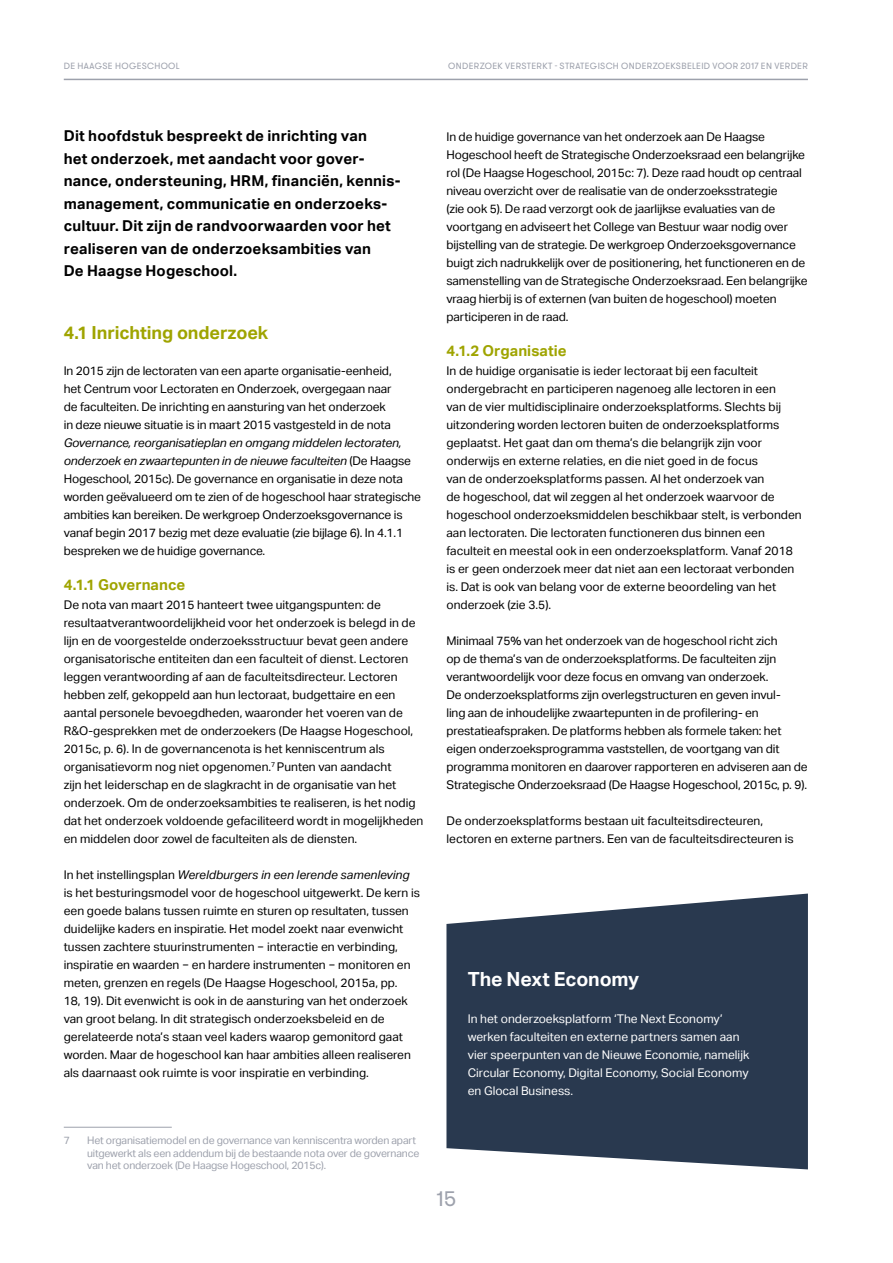
<style>
.page{position:relative;width:893px;height:1263px;background:#fff}
.page>*{position:absolute;margin:0;border:0;box-sizing:border-box;transform-origin:0 0}
.t1{font:21px "GT Walsheim Pro";color:#9da1ac}
.t2{font:700 19.5px "Aktiv Grotesk";letter-spacing:-.01em;color:#fff}
.t3{font:700 18px "Aktiv Grotesk";letter-spacing:-.005em;color:#9fa400}
.t4{font:700 15px/22.5px "Aktiv Grotesk";letter-spacing:.015em;color:#000}
.t5{font:700 15px "Aktiv Grotesk";letter-spacing:.005em;color:#9fa400}
.t6{font:12px/18px "Aktiv Grotesk";color:#000}
.t7{font:12px/18px "Aktiv Grotesk";color:#fff}
.t8{font:10.5px/12.6px "Aktiv Grotesk";letter-spacing:-.015em;color:#9da1ac}
.t9{font:9px "GT Walsheim Pro";letter-spacing:.035em;color:#9da1ac}
.s1{font-style:italic}
</style>
<div class="page">
<hr style="left:64px;top:79px;width:744px;height:1px;background:#9da1ac">
<hr style="left:64px;top:1127px;width:108px;height:1px;background:#9da1ac">
<svg style="left:446px;top:893px;width:362px;height:276px;background:#3d4c5f"></svg>
<p class="t9" style="left:64px;top:60px;width:117px">DE HAAGSE HOGESCHOOL</p>
<p class="t9" style="left:448px;top:60px;width:361px">ONDERZOEK VERSTERKT - STRATEGISCH ONDERZOEKSBELEID VOOR 2017 EN VERDER</p>
<p class="t4" style="left:64px;top:125px;width:338px">Dit hoofdstuk bespreekt de inrichting van<br>het onderzoek, met aandacht voor gover&shy;nance, ondersteuning, HRM, financiën, kennis&shy;management, communicatie en onderzoeks&shy;cultuur. Dit zijn de randvoorwaarden voor het realiseren van de onderzoeksambities van<br>De Haagse Hogeschool.</p>
<h3 class="t3" style="left:64px;top:322px;width:206px">4.1 Inrichting onderzoek</h3>
<p class="t6" style="left:64px;top:362px;width:329px">In 2015 zijn de lectoraten van een aparte organisatie-eenheid, het Centrum voor Lectoraten en Onderzoek, overgegaan naar de faculteiten. De inrichting en aansturing van het onderzoek in deze nieuwe situatie is in maart 2015 vastgesteld in de nota</p>
<p class="t6" style="left:64px;top:434px;width:359px"><span class="s1">Governance, reorganisatieplan en omgang middelen lectoraten, onderzoek en zwaartepunten in de nieuwe faculteiten</span> (De Haagse Hogeschool, 2015c). De governance en organisatie in deze nota worden geëvalueerd om te zien of de hogeschool haar strategische ambities kan bereiken. De werkgroep Onderzoeksgovernance is vanaf begin 2017 bezig met deze evaluatie (zie bijlage 6). In 4.1.1 bespreken we de huidige governance.</p>
<p class="t5" style="left:64px;top:576px;width:123px">4.1.1 Governance</p>
<p class="t6" style="left:64px;top:596px;width:361px">De nota van maart 2015 hanteert twee uitgangspunten: de resultaatverantwoordelijkheid voor het onderzoek is belegd in de lijn en de voorgestelde onderzoeksstructuur bevat geen andere organisatorische entiteiten dan een faculteit of dienst. Lectoren leggen verantwoording af aan de faculteitsdirecteur. Lectoren hebben zelf, gekoppeld aan hun lectoraat, budgettaire en een aantal personele bevoegdheden, waaronder het voeren van de R&amp;O-gesprekken met de onderzoekers (De Haagse Hogeschool, 2015c, p. 6). In de governancenota is het kenniscentrum als organisatievorm nog niet opgenomen.<sup>7</sup> Punten van aandacht<br>zijn het leiderschap en de slagkracht in de organisatie van het onderzoek. Om de onderzoeksambities te realiseren, is het nodig dat het onderzoek voldoende gefaciliteerd wordt in mogelijkheden en middelen door zowel de faculteiten als de diensten.</p>
<p class="t6" style="left:64px;top:866px;width:358px">In het instellingsplan <span class="s1">Wereldburgers in een lerende samenleving </span>is het besturingsmodel voor de hogeschool uitgewerkt. De kern is een goede balans tussen ruimte en sturen op resultaten, tussen duidelijke kaders en inspiratie. Het model zoekt naar evenwicht tussen zachtere stuurinstrumenten − interactie en verbinding, inspiratie en waarden − en hardere instrumenten − monitoren en meten, grenzen en regels (De Haagse Hogeschool, 2015a, pp.<br>18, 19). Dit evenwicht is ook in de aansturing van het onderzoek van groot belang. In dit strategisch onderzoeksbeleid en de gerelateerde nota’s staan veel kaders waarop gemonitord gaat worden. Maar de hogeschool kan haar ambities alleen realiseren als daarnaast ook ruimte is voor inspiratie en verbinding.</p>
<p class="t6" style="left:446px;top:128px;width:363px">In de huidige governance van het onderzoek aan De Haagse Hogeschool heeft de Strategische Onderzoeksraad een belangrijke rol (De Haagse Hogeschool, 2015c: 7). Deze raad houdt op centraal niveau overzicht over de realisatie van de onderzoeksstrategie<br>(zie ook 5). De raad verzorgt ook de jaarlijkse evaluaties van de voortgang en adviseert het College van Bestuur waar nodig over bijstelling van de strategie. De werkgroep Onderzoeksgovernance buigt zich nadrukkelijk over de positionering, het functioneren en de samenstelling van de Strategische Onderzoeksraad. Een belangrijke vraag hierbij is of externen (van buiten de hogeschool) moeten participeren in de raad.</p>
<p class="t5" style="left:446px;top:342px;width:122px">4.1.2 Organisatie</p>
<p class="t6" style="left:446px;top:362px;width:357px">In de huidige organisatie is ieder lectoraat bij een faculteit ondergebracht en participeren nagenoeg alle lectoren in een<br>van de vier multidisciplinaire onderzoeksplatforms. Slechts bij uitzondering worden lectoren buiten de onderzoeksplatforms geplaatst. Het gaat dan om thema’s die belangrijk zijn voor onderwijs en externe relaties, en die niet goed in de focus<br>van de onderzoeksplatforms passen. Al het onderzoek van<br>de hogeschool, dat wil zeggen al het onderzoek waarvoor de hogeschool onderzoeksmiddelen beschikbaar stelt, is verbonden aan lectoraten. Die lectoraten functioneren dus binnen een faculteit en meestal ook in een onderzoeksplatform. Vanaf 2018 is er geen onderzoek meer dat niet aan een lectoraat verbonden is. Dat is ook van belang voor de externe beoordeling van het onderzoek (zie 3.5).</p>
<p class="t6" style="left:446px;top:632px;width:363px">Minimaal 75% van het onderzoek van de hogeschool richt zich<br>op de thema’s van de onderzoeksplatforms. De faculteiten zijn verantwoordelijk voor deze focus en omvang van onderzoek.<br>De onderzoeksplatforms zijn overlegstructuren en geven invul-<br>ling aan de inhoudelijke zwaartepunten in de profilering- en prestatieafspraken. De platforms hebben als formele taken: het eigen onderzoeksprogramma vaststellen, de voortgang van dit programma monitoren en daarover rapporteren en adviseren aan de Strategische Onderzoeksraad (De Haagse Hogeschool, 2015c, p. 9).</p>
<p class="t6" style="left:446px;top:812px;width:349px">De onderzoeksplatforms bestaan uit faculteitsdirecteuren, lectoren en externe partners. Een van de faculteitsdirecteuren is</p>
<h2 class="t2" style="left:468px;top:967px;width:173px">The Next Economy</h2>
<p class="t7" style="left:468px;top:1010px;width:283px">In het onderzoeksplatform ‘The Next Economy’ werken faculteiten en externe partners samen aan vier speerpunten van de Nieuwe Economie, namelijk Circular Economy, Digital Economy, Social Economy en Glocal Business.</p>
<p class="t8" style="left:64px;top:1134px;width:8px">7</p>
<p class="t8" style="left:87px;top:1134px;width:334px">Het organisatiemodel en de governance van kenniscentra worden apart uitgewerkt als een addendum bij de bestaande nota over de governance van het onderzoek (De Haagse Hogeschool, 2015c).</p>
<h1 class="t1" style="left:437px;top:1186px;width:21px">15</h1>
</div>
